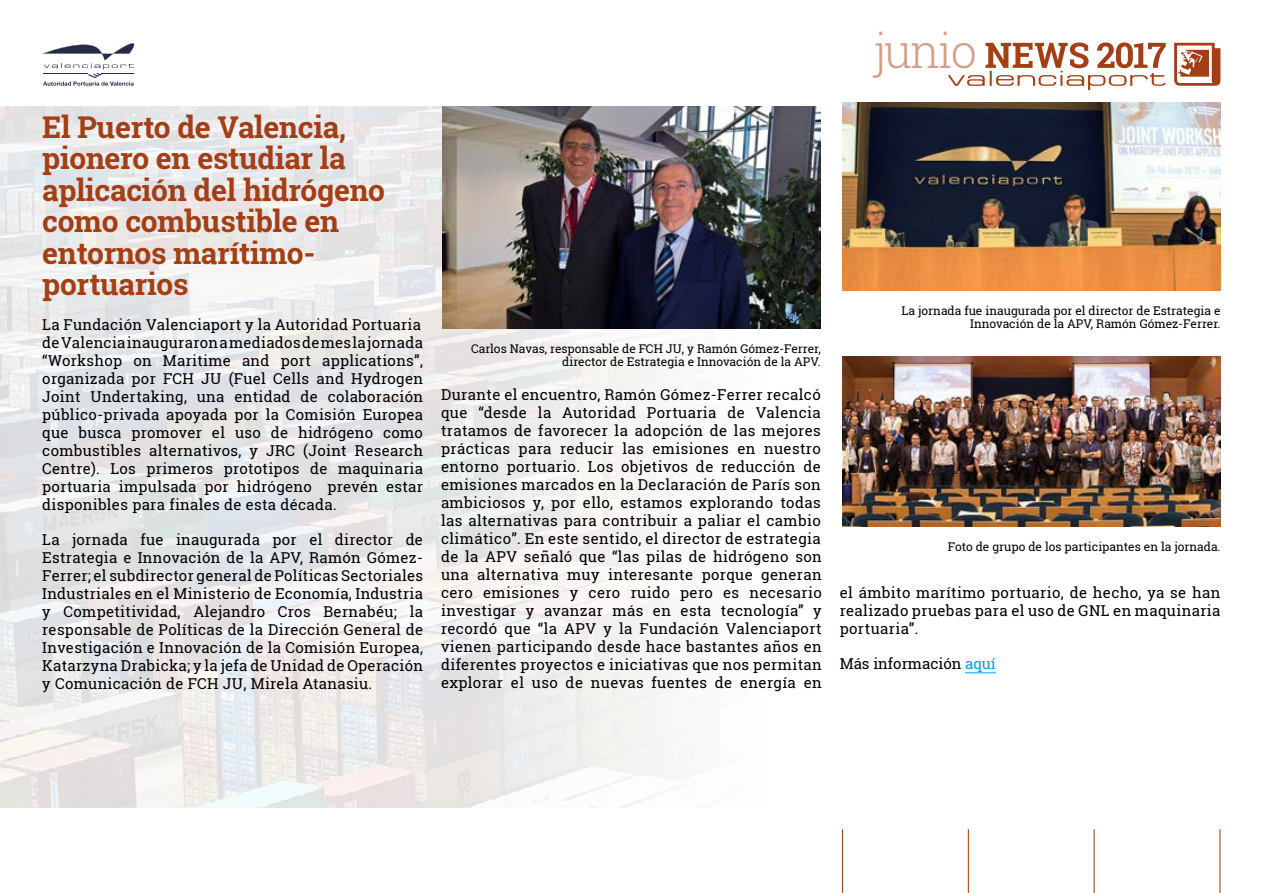
<style>
.page{position:relative;width:1263px;height:893px;background:#fff}
.page>*{position:absolute;margin:0;border:0;box-sizing:border-box;transform-origin:0 0}
.t1{font:300 46.5px "Roboto Slab";letter-spacing:-.04em;color:#d19f8a}
.t2{font:700 30px/31.5px "Roboto Slab";letter-spacing:-.01em;color:#a33e15}
.t3{font:15px/18px "Roboto Slab";letter-spacing:.02em;color:#000;text-align:justify}
.t4{font:15px "Roboto Slab";color:#000}
.t5{font:12px/13.5px "Roboto Slab";color:#000;text-align:right}
.s1{color:#009fe3}
</style>
<div class="page">
<img style="left:0;top:106px;width:1221px;height:702px">
<hr style="left:842px;top:829px;width:1px;height:64px;background:#a33e15">
<hr style="left:1219px;top:829px;width:1px;height:64px;background:#a33e15">
<hr style="left:1093px;top:829px;width:2px;height:64px;background:#a33e15">
<hr style="left:968px;top:829px;width:1px;height:64px;background:#a33e15">
<svg style="left:43px;top:43px;width:92px;height:43px"></svg>
<svg style="left:1174px;top:43px;width:46px;height:43px"></svg>
<svg style="left:948px;top:42px;width:218px;height:48px"></svg>
<hr style="left:965px;top:672px;width:31px;height:1px;background:#009fe3">
<img style="left:442px;top:106px;width:378px;height:222px">
<img style="left:842px;top:102px;width:378px;height:188px">
<img style="left:842px;top:357px;width:378px;height:170px">
<h2 class="t2" style="left:42px;top:111px;width:344px">El Puerto de Valencia, pionero en estudiar la aplicación del hidrógeno como combustible en entornos marítimo&shy;portuarios</h2>
<p class="t3" style="left:42px;top:316px;width:382px;text-align:left">La Fundación Valenciaport y la Autoridad Portuaria de Valencia inauguraron a mediados de mes la jornada “Workshop on Maritime and port applications”, organizada por FCH JU (Fuel Cells and Hydrogen Joint Undertaking, una entidad de colaboración público-privada apoyada por la Comisión Europea que busca promover el uso de hidrógeno como combustibles alternativos, y JRC (Joint Research Centre). Los primeros prototipos de maquinaria portuaria impulsada por hidrógeno prevén estar disponibles para finales de esta década.</p>
<p class="t3" style="left:42px;top:531px;width:382px">La jornada fue inaugurada por el director de Estrategia e Innovación de la APV, Ramón Gómez-Ferrer; el subdirector general de Políticas Sectoriales Industriales en el Ministerio de Economía, Industria y Competitividad, Alejandro Cros Bernabéu; la responsable de Políticas de la Dirección General de Investigación e Innovación de la Comisión Europea, Katarzyna Drabicka; y la jefa de Unidad de Operación y Comunicación de FCH JU, Mirela Atanasiu.</p>
<p class="t5" style="left:471px;top:342px;width:351px">Carlos Navas, responsable de FCH JU, y Ramón Gómez-Ferrer, director de Estrategia e Innovación de la APV.</p>
<p class="t3" style="left:441px;top:385px;width:382px">Durante el encuentro, Ramón Gómez-Ferrer recalcó que “desde la Autoridad Portuaria de Valencia tratamos de favorecer la adopción de las mejores prácticas para reducir las emisiones en nuestro entorno portuario. Los objetivos de reducción de emisiones marcados en la Declaración de París son ambiciosos y, por ello, estamos explorando todas las alternativas para contribuir a paliar el cambio climático”. En este sentido, el director de estrategia de la APV señaló que “las pilas de hidrógeno son una alternativa muy interesante porque generan cero emisiones y cero ruido pero es necesario investigar y avanzar más en esta tecnología” y recordó que “la APV y la Fundación Valenciaport vienen participando desde hace bastantes años en diferentes proyectos e iniciativas que nos permitan explorar el uso de nuevas fuentes de energía en</p>
<h1 class="t1" style="left:873px;top:19px;width:105px">junio</h1>
<p class="t5" style="left:902px;top:303px;width:320px">La jornada fue inaugurada por el director de Estrategia e<br>Innovación de la APV, Ramón Gómez-Ferrer.</p>
<p class="t5" style="left:948px;top:540px;width:274px">Foto de grupo de los participantes en la jornada.</p>
<p class="t3" style="left:840px;top:583px;width:382px">el ámbito marítimo portuario, de hecho, ya se han realizado pruebas para el uso de GNL en maquinaria portuaria”.</p>
<p class="t4" style="left:840px;top:653px;width:158px">Más información <span class="s1">aquí</span></p>
</div>
